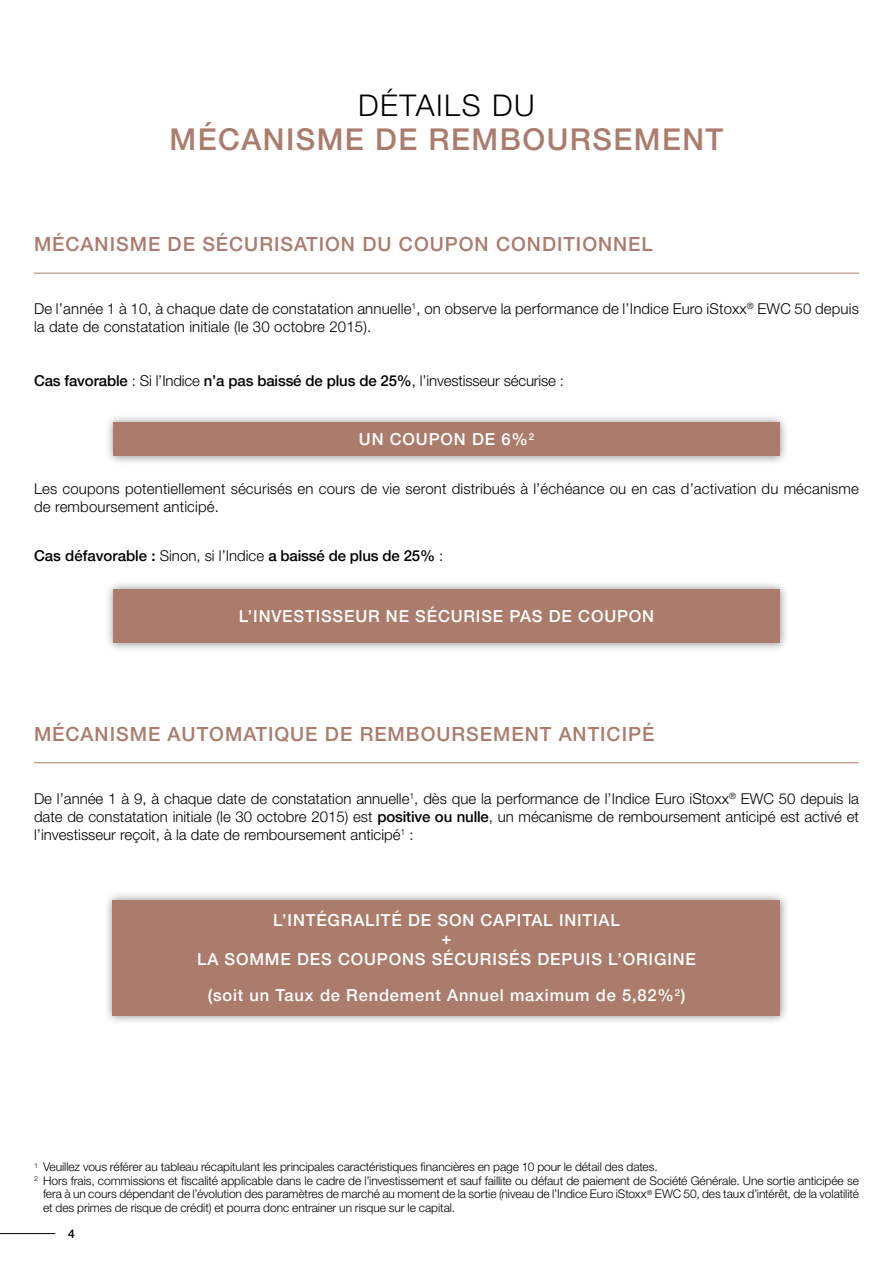
<style>
.page{position:relative;width:893px;height:1263px;background:#fff}
.page>*{position:absolute;margin:0;border:0;box-sizing:border-box;transform-origin:0 0}
.t1{font:500 30px "Helvetica Neue LT";letter-spacing:.05em;color:#ab7c6c}
.t2{font:300 30px "Helvetica Neue";color:#000}
.t3{font:500 19.5px "Helvetica Neue LT";letter-spacing:.05em;color:#ab7c6c}
.t4{font:500 16.5px/18px "Helvetica Neue LT";letter-spacing:.05em;color:#fff;text-align:center}
.t5{font:300 15px/18px "Helvetica Neue";letter-spacing:.01em;color:#000}
.t6{font:500 15px "Helvetica Neue LT";letter-spacing:-.01em;color:#000}
.t7{font:300 12px "Helvetica Neue";letter-spacing:-.005em;color:#000}
.t8{font:500 12px "Helvetica Neue LT";color:#000}
.s1{font-family:"Helvetica Neue";font-weight:300}
.s2{font-family:"Helvetica Neue LT";font-weight:500}
</style>
<div class="page">
<hr style="left:0;top:1233px;width:55px;height:1px;background:#000">
<hr style="left:34px;top:273px;width:825px;height:1px;background:#ab7c6c">
<div style="left:104px;top:413px;width:685px;height:52px;background:#000;opacity:.45"></div>
<div style="left:113px;top:423px;width:666px;height:33px;background:#ab7c6c"></div>
<div style="left:104px;top:580px;width:685px;height:73px;background:#000;opacity:.45"></div>
<div style="left:113px;top:589px;width:667px;height:54px;background:#ab7c6c"></div>
<hr style="left:34px;top:762px;width:825px;height:1px;background:#ab7c6c">
<div style="left:103px;top:891px;width:687px;height:134px;background:#000;opacity:.45"></div>
<div style="left:113px;top:900px;width:667px;height:116px;background:#ab7c6c"></div>
<h1 class="t2" style="left:358px;top:87px;width:60px">Détailsdu</h1>
<h1 class="t1" style="left:170px;top:122px;width:50px">méca</h1>
<h1 class="t1" style="left:263px;top:122px;width:260px">nismede rembourse</h1>
<h1 class="t1" style="left:634px;top:122px;width:83px">ment</h1>
<h2 class="t3" style="left:34px;top:232px;width:620px">MÉCANISME DE SÉCURISATION DU COUPON CONDITIONN EL</h2>
<p class="t5" style="left:34px;top:299px;width:826px">De l’année 1 à 10, à chaque date de constatation annuelle<sup>1</sup>, on observe la performance de l’Indice Euro iStoxx<sup>®</sup> EWC 50 depuis la date de constatation initiale (le 30 octobre 2015).</p>
<p class="t6" style="left:34px;top:372px;width:531px">Cas favorable <span class="s1">: Si l’Indice</span> n’a pas baissé de plus de 25%<span class="s1">, l’investisseur sécurise :</span></p>
<p class="t4" style="left:359px;top:430px;width:177px">UN COUPON DE 6%<sup>2</sup></p>
<p class="t5" style="left:34px;top:479px;width:826px">Les coupons potentiellement sécurisés en cours de vie seront distribués à l’échéance ou en cas d’activation du mécanisme de remboursement anticipé.</p>
<p class="t6" style="left:34px;top:546px;width:411px">Cas défavorable : <span class="s1">Sinon, si l’Indice</span> a baissé de plus de 25% <span class="s1">:</span></p>
<p class="t4" style="left:239px;top:607px;width:56px">L’investisseur</p>
<p class="t4" style="left:386px;top:607px;width:136px">ne SÉCURISE pas</p>
<p class="t4" style="left:549px;top:607px;width:43px">de coupo</p>
<p class="t4" style="left:642px;top:607px;width:13px">n</p>
<h2 class="t3" style="left:34px;top:722px;width:622px">MÉCANISME AUTOMATIQUE DE REMBOURSEMENT ANTICIPÉ</h2>
<p class="t5" style="left:34px;top:789px;width:826px;text-align:justify">De l’année 1 à 9, à chaque date de constatation annuelle<sup>1</sup>, dès que la performance de l’Indice Euro iStoxx<sup>®</sup> EWC 50 depuis la date de constatation initiale (le 30 octobre 2015) est <span class="s2">positive ou nulle</span>, un mécanisme de remboursement anticipé est activé et l’investisseur reçoit, à la date de remboursement anticipé<sup>1</sup> :</p>
<p class="t4" style="left:273px;top:911px;width:348px">L’INTÉGRALITÉ DE SON CAPITAL INITIAL +</p>
<p class="t4" style="left:197px;top:941px;width:500px;line-height:36px">LA SOMM E DES COUPONS SÉCURISÉS DEPUIS L’ORIGINE (soit un Taux de Rendement Annuel maximum de 5,82%<sup>2</sup>)</p>
<p class="t7" style="left:34px;top:1160px;width:625px"><sup>1</sup> Veuillez vous référer au tableau récapitulant les principales caractéristiques financières en page 10 pour le détail des dates.</p>
<p class="t7" style="left:34px;top:1173px;width:826px"><sup>2</sup> Hors frais, commissions et fiscalité applicable dans le cadre de l’investissement et sauf faillite ou défaut de paiement de Société Générale. Une sortie anticipée se</p>
<p class="t7" style="left:43px;top:1187px;width:817px">fera à un cours dépendant de l’évolution des paramètres de marché au moment de la sortie (niveau de l’Indice Euro iStoxx<sup>®</sup> EWC 50, des taux d’intérêt, de la volatilité</p>
<p class="t7" style="left:43px;top:1200px;width:414px">et des primes de risque de crédit) et pourra donc entrainer un risque sur le capital.</p>
<p class="t8" style="left:68px;top:1226px;width:8px">4</p>
</div>
